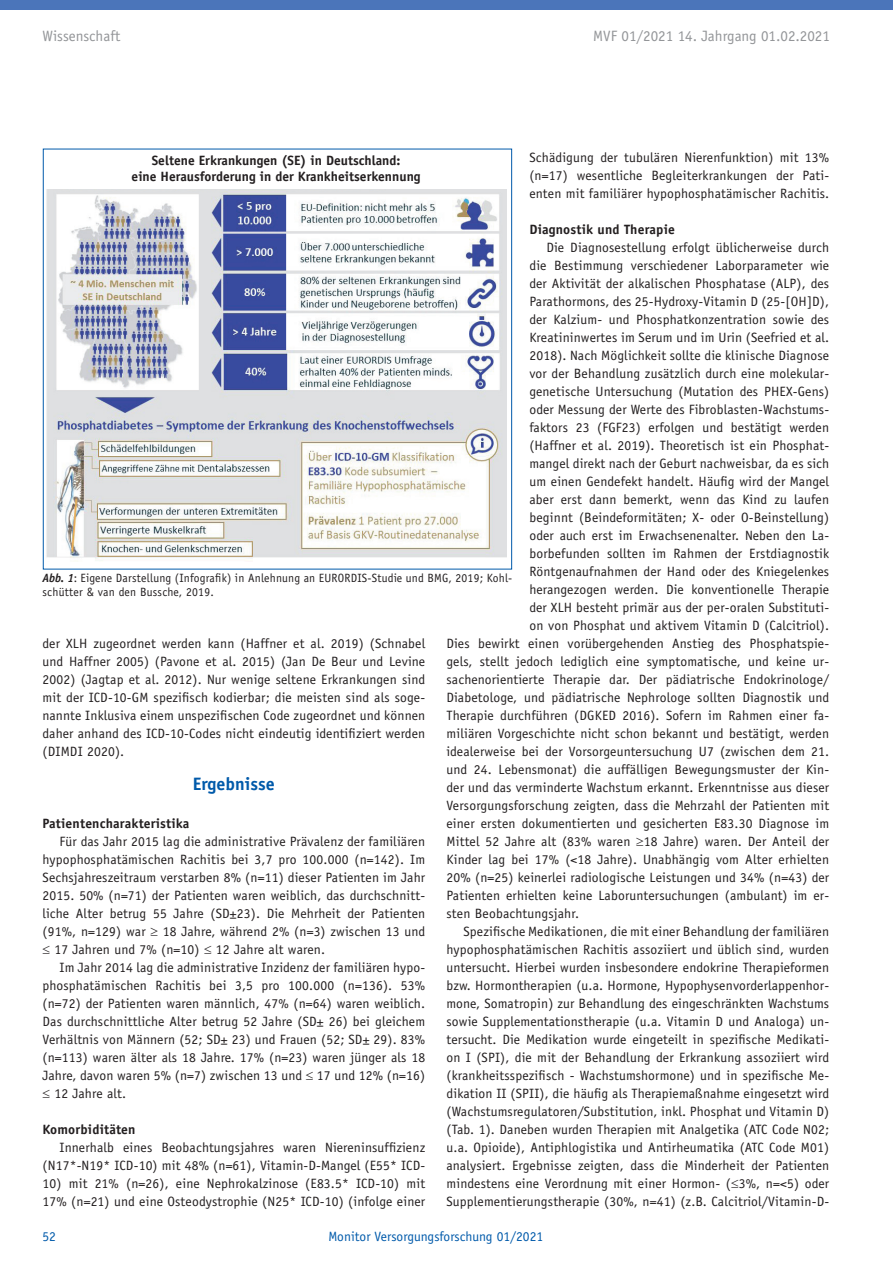
<style>
.page{position:relative;width:893px;height:1263px;background:#fff}
.page>*{position:absolute;margin:0;border:0;box-sizing:border-box;transform-origin:0 0}
.t1{font:700 18px "Officina Sans";color:#015aaa}
.t2{font:15px "Officina Sans";color:#939598}
.t3{font:13.5px/18px "Officina Sans";letter-spacing:.01em;color:#231f20;text-align:justify}
.t4{font:700 13.5px/16.2px "Officina Sans";color:#231f20;text-align:center}
.t5{font:13.5px "Officina Sans";color:#015aaa}
.t6{font:12px/14.4px "Officina Sans";letter-spacing:.02em;color:#231f20}
.s1{font-weight:700;font-style:italic}
</style>
<div class="page">
<div style="left:0;top:0;width:893px;height:10px;background:#4b75ba"></div>
<img style="left:46px;top:190px;width:461px;height:371px">
<p class="t2" style="left:43px;top:27px;width:79px">Wissenschaft</p>
<p class="t2" style="left:593px;top:27px;width:238px">MVF 01/2021 14. Jahrgang 01.02.2021</p>
<p class="t3" style="left:529px;top:148px;width:301px">Schädigung der tubulären Nierenfunktion) mit 13% (n=17) wesentliche Begleiterkrankungen der Pati&shy;enten mit familiärer hypophosphatämischer Rachitis.</p>
<p class="t4" style="left:529px;top:221px;width:147px">Diagnostik und Therapie</p>
<p class="t3" style="left:546px;top:238px;width:284px">Die Diagnosestellung erfolgt üblicherweise durch</p>
<p class="t3" style="left:529px;top:256px;width:301px">die Bestimmung verschiedener Laborparameter wie</p>
<p class="t3" style="left:529px;top:274px;width:301px">der Aktivität der alkalischen Phosphatase (ALP), des</p>
<p class="t3" style="left:529px;top:292px;width:301px">Parathormons, des 25-Hydroxy-Vitamin D (25-[OH]D),</p>
<p class="t3" style="left:529px;top:310px;width:301px">der Kalzium- und Phosphatkonzentration sowie des</p>
<p class="t3" style="left:529px;top:328px;width:301px">Kreatininwertes im Serum und im Urin (Seefried et al.</p>
<p class="t3" style="left:529px;top:346px;width:301px">2018). Nach Möglichkeit sollte die klinische Diagnose</p>
<p class="t3" style="left:529px;top:364px;width:301px">vor der Behandlung zusätzlich durch eine molekular-</p>
<p class="t3" style="left:529px;top:382px;width:301px">genetische Untersuchung (Mutation des PHEX-Gens)</p>
<p class="t3" style="left:529px;top:400px;width:301px">oder Messung der Werte des Fibroblasten-Wachstums-</p>
<p class="t3" style="left:529px;top:418px;width:301px">faktors 23 (FGF23) erfolgen und bestätigt werden</p>
<p class="t3" style="left:529px;top:436px;width:301px">(Haffner et al. 2019). Theoretisch ist ein Phosphat-</p>
<p class="t3" style="left:529px;top:454px;width:301px">mangel direkt nach der Geburt nachweisbar, da es sich</p>
<p class="t3" style="left:529px;top:472px;width:301px">um einen Gendefekt handelt. Häufig wird der Mangel</p>
<p class="t3" style="left:529px;top:490px;width:301px">aber erst dann bemerkt, wenn das Kind zu laufen</p>
<p class="t3" style="left:529px;top:508px;width:301px">beginnt (Beindeformitäten; X- oder O-Beinstellung)</p>
<p class="t3" style="left:529px;top:526px;width:301px">oder auch erst im Erwachsenenalter. Neben den La-</p>
<p class="t3" style="left:529px;top:544px;width:301px">borbefunden sollten im Rahmen der Erstdiagnostik</p>
<p class="t3" style="left:529px;top:562px;width:301px">Röntgenaufnahmen der Hand oder des Kniegelenkes</p>
<p class="t3" style="left:529px;top:580px;width:301px">herangezogen werden. Die konventionelle Therapie</p>
<p class="t3" style="left:529px;top:598px;width:301px">der XLH besteht primär aus der per-oralen Substituti-</p>
<p class="t3" style="left:529px;top:616px;width:301px">on von Phosphat und aktivem Vitamin D (Calcitriol).</p>
<p class="t3" style="left:446px;top:634px;width:384px">Dies bewirkt einen vorübergehenden Anstieg des Phosphatspie-</p>
<p class="t3" style="left:446px;top:652px;width:384px">gels, stellt jedoch lediglich eine symptomatische, und keine ur-</p>
<p class="t3" style="left:446px;top:670px;width:384px">sachenorientierte Therapie dar. Der pädiatrische Endokrinologe/</p>
<p class="t3" style="left:446px;top:688px;width:384px">Diabetologe, und pädiatrische Nephrologe sollten Diagnostik und</p>
<p class="t3" style="left:446px;top:706px;width:384px">Therapie durchführen (DGKED 2016). Sofern im Rahmen einer fa-</p>
<p class="t3" style="left:446px;top:724px;width:384px">miliären Vorgeschichte nicht schon bekannt und bestätigt, werden</p>
<p class="t3" style="left:446px;top:742px;width:384px">idealerweise bei der Vorsorgeuntersuchung U7 (zwischen dem 21.</p>
<p class="t3" style="left:446px;top:760px;width:384px">und 24. Lebensmonat) die auffälligen Bewegungsmuster der Kin-</p>
<p class="t3" style="left:446px;top:778px;width:384px">der und das verminderte Wachstum erkannt. Erkenntnisse aus dieser</p>
<p class="t3" style="left:446px;top:796px;width:384px">Versorgungsforschung zeigten, dass die Mehrzahl der Patienten mit</p>
<p class="t3" style="left:446px;top:814px;width:384px">einer ersten dokumentierten und gesicherten E83.30 Diagnose im</p>
<p class="t3" style="left:446px;top:832px;width:384px">Mittel 52 Jahre alt (83% waren ≥18 Jahre) waren. Der Anteil der</p>
<p class="t3" style="left:446px;top:850px;width:384px">Kinder lag bei 17% (&lt;18 Jahre). Unabhängig vom Alter erhielten</p>
<p class="t3" style="left:446px;top:868px;width:384px">20% (n=25) keinerlei radiologische Leistungen und 34% (n=43) der</p>
<p class="t3" style="left:446px;top:886px;width:384px">Patienten erhielten keine Laboruntersuchungen (ambulant) im er-</p>
<p class="t3" style="left:446px;top:904px;width:134px">sten Beobachtungsjahr.</p>
<p class="t3" style="left:463px;top:922px;width:367px">Spezifische Medikationen, die mit einer Behandlung der familiären</p>
<p class="t3" style="left:446px;top:940px;width:384px">hypophosphatämischen Rachitis assoziiert und üblich sind, wurden</p>
<p class="t3" style="left:446px;top:958px;width:384px">untersucht. Hierbei wurden insbesondere endokrine Therapieformen</p>
<p class="t3" style="left:446px;top:976px;width:384px">bzw. Hormontherapien (u.a. Hormone, Hypophysenvorderlappenhor-</p>
<p class="t3" style="left:446px;top:994px;width:384px">mone, Somatropin) zur Behandlung des eingeschränkten Wachstums</p>
<p class="t3" style="left:446px;top:1012px;width:384px">sowie Supplementationstherapie (u.a. Vitamin D und Analoga) un-</p>
<p class="t3" style="left:446px;top:1030px;width:384px">tersucht. Die Medikation wurde eingeteilt in spezifische Medikati-</p>
<p class="t3" style="left:446px;top:1048px;width:384px">on I (SPI), die mit der Behandlung der Erkrankung assoziiert wird</p>
<p class="t3" style="left:446px;top:1066px;width:384px">(krankheitsspezifisch - Wachstumshormone) und in spezifische Me-</p>
<p class="t3" style="left:446px;top:1084px;width:384px">dikation II (SPII), die häufig als Therapiemaßnahme eingesetzt wird</p>
<p class="t3" style="left:446px;top:1102px;width:384px">(Wachstumsregulatoren/Substitution, inkl. Phosphat und Vitamin D)</p>
<p class="t3" style="left:446px;top:1120px;width:384px">(Tab. 1). Daneben wurden Therapien mit Analgetika (ATC Code N02;</p>
<p class="t3" style="left:446px;top:1138px;width:384px">u.a. Opioide), Antiphlogistika und Antirheumatika (ATC Code M01)</p>
<p class="t3" style="left:446px;top:1156px;width:384px">analysiert. Ergebnisse zeigten, dass die Minderheit der Patienten</p>
<p class="t3" style="left:446px;top:1174px;width:384px">mindestens eine Verordnung mit einer Hormon- (≤3%, n=&lt;5) oder</p>
<p class="t3" style="left:446px;top:1192px;width:384px">Supplementierungstherapie (30%, n=41) (z.B. Calcitriol/Vitamin-D-</p>
<p class="t4" style="left:132px;top:152px;width:291px">Seltene Erkrankungen (SE) in Deutschland:<br>eine Herausforderung in der Krankheitserkennung</p>
<p class="t6" style="left:43px;top:570px;width:471px"><span class="s1">Abb. 1</span>: Eigene Darstellung (Infografik) in Anlehnung an EURORDIS-Studie und BMG, 2019; Kohl&shy;schütter &amp; van den Bussche, 2019.</p>
<p class="t3" style="left:43px;top:634px;width:384px">der XLH zugeordnet werden kann (Haffner et al. 2019) (Schnabel und Haffner 2005) (Pavone et al. 2015) (Jan De Beur und Levine 2002) (Jagtap et al. 2012). Nur wenige seltene Erkrankungen sind mit der ICD-10-GM spezifisch kodierbar; die meisten sind als soge&shy;nannte Inklusiva einem unspezifischen Code zugeordnet und können daher anhand des ICD-10-Codes nicht eindeutig identifiziert werden (DIMDI 2020).</p>
<h1 class="t1" style="left:193px;top:773px;width:84px">Ergebnisse</h1>
<p class="t4" style="left:43px;top:815px;width:148px">Patientencharakteristika</p>
<p class="t3" style="left:43px;top:832px;width:384px;text-indent:17px">Für das Jahr 2015 lag die administrative Prävalenz der familiären hypophosphatämischen Rachitis bei 3,7 pro 100.000 (n=142). Im Sechsjahreszeitraum verstarben 8% (n=11) dieser Patienten im Jahr 2015. 50% (n=71) der Patienten waren weiblich, das durchschnitt&shy;liche Alter betrug 55 Jahre (SD±23). Die Mehrheit der Patienten (91%, n=129) war ≥ 18 Jahre, während 2% (n=3) zwischen 13 und ≤ 17 Jahren und 7% (n=10) ≤ 12 Jahre alt waren.</p>
<p class="t3" style="left:43px;top:958px;width:384px;text-indent:17px">Im Jahr 2014 lag die administrative Inzidenz der familiären hypo&shy;phosphatämischen Rachitis bei 3,5 pro 100.000 (n=136). 53% (n=72) der Patienten waren männlich, 47% (n=64) waren weiblich.<br>Das durchschnittliche Alter betrug 52 Jahre (SD± 26) bei gleichem Verhältnis von Männern (52; SD± 23) und Frauen (52; SD± 29). 83% (n=113) waren älter als 18 Jahre. 17% (n=23) waren jünger als 18<br>Jahre, davon waren 5% (n=7) zwischen 13 und ≤ 17 und 12% (n=16) ≤ 12 Jahre alt.</p>
<p class="t4" style="left:43px;top:1121px;width:95px">Komorbiditäten</p>
<p class="t3" style="left:43px;top:1138px;width:384px;text-align:right">Innerhalb eines Beobachtungsjahres waren Niereninsuffizienz (N17*-N19* ICD-10) mit 48% (n=61), Vitamin-D-Mangel (E55* ICD-</p>
<p class="t3" style="left:43px;top:1174px;width:384px">10) mit 21% (n=26), eine Nephrokalzinose (E83.5* ICD-10) mit<br>17% (n=21) und eine Osteodystrophie (N25* ICD-10) (infolge einer</p>
<p class="t5" style="left:43px;top:1228px;width:15px">52</p>
<p class="t5" style="left:329px;top:1228px;width:216px">Monitor Versorgungsforschung 01/2021</p>
</div>
